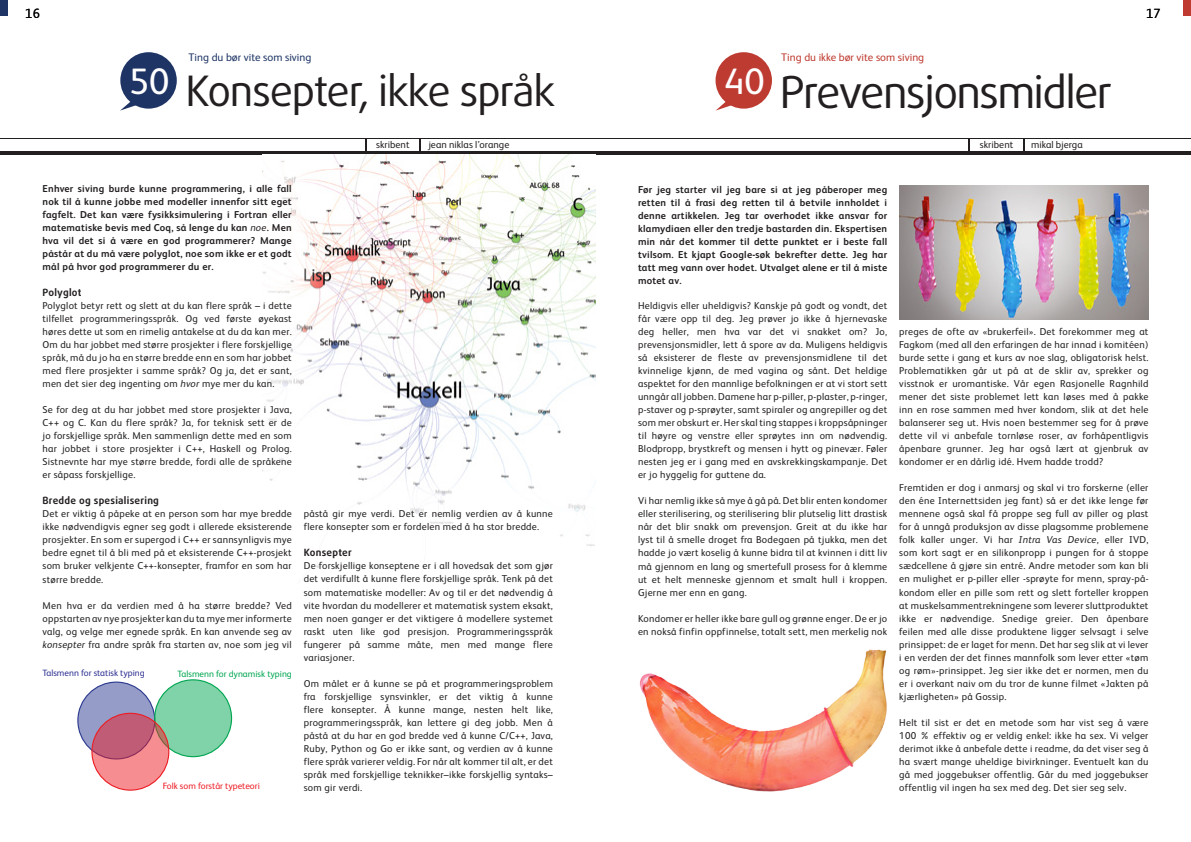
<style>
.page{position:relative;width:1191px;height:842px;background:#fff}
.page>*{position:absolute;margin:0;border:0;box-sizing:border-box;transform-origin:0 0}
.t1{font:44px "Daxline Pro";letter-spacing:-.04em;color:#231f20}
.t2{font:42px "Daxline Pro";letter-spacing:-.03em;color:#231f20}
.t3{font:36.9px "FS Albert";color:#fffefe}
.t4{font:14px "Corbel";color:#000}
.t5{font:11px "FS Albert";color:#bf3b31}
.t6{font:11px "FS Albert";color:#1e3565}
.t7{font:10px/13px "FS Albert";letter-spacing:.025em;color:#231f20;text-align:justify}
.t8{font:700 10px/13px "FS Albert";letter-spacing:.025em;color:#231f20;text-align:justify}
.t9{font:700 10px "Daxline Pro";letter-spacing:.025em;color:#231f20}
.t10{font:10px "FS Albert";letter-spacing:.005em;color:#231f20}
.t11{font:10px "FS Albert";color:#231f20}
.t12{font:9.1px "FS Albert";color:#00a651}
.t13{font:9.1px "FS Albert";color:#2e3092}
.t14{font:9.1px "FS Albert";color:#ed1d24}
.s1{font-weight:400;font-style:italic}
.s2{font-style:italic}
</style>
<div class="page">
<div style="left:1183px;top:0;width:8px;height:15px;background:#bf3b31"></div>
<div style="left:0;top:0;width:8px;height:15px;background:#1e3565"></div>
<svg style="left:365px;top:139px;width:1px;height:13px"></svg>
<svg style="left:419px;top:139px;width:1px;height:13px"></svg>
<hr style="left:0;top:138px;width:595px;height:1px;background:#231f20">
<hr style="left:0;top:152px;width:595px;height:3px;background:#231f20">
<svg style="left:969px;top:139px;width:1px;height:13px"></svg>
<svg style="left:1023px;top:139px;width:1px;height:13px"></svg>
<hr style="left:595px;top:138px;width:596px;height:1px;background:#231f20">
<hr style="left:595px;top:152px;width:596px;height:3px;background:#231f20">
<svg style="left:715px;top:102px;width:15px;height:9px"></svg>
<div style="left:715px;top:52px;width:57px;height:57px;background:#be3b32;border-radius:50%"></div>
<svg style="left:120px;top:102px;width:15px;height:9px"></svg>
<div style="left:120px;top:52px;width:57px;height:57px;background:#1e3465;border-radius:50%"></div>
<svg style="left:78px;top:682px;width:77px;height:77px;fill:#959cc7"></svg>
<div style="left:155px;top:680px;width:76px;height:77px;background:#80d2a8;border-radius:50%"></div>
<div style="left:154px;top:679px;width:78px;height:78px;border:1px solid #00a651;border-radius:50%"></div>
<svg style="left:92px;top:713px;width:77px;height:77px"></svg>
<div style="left:91px;top:713px;width:78px;height:78px;border:1px solid #ed1d24;border-radius:50%"></div>
<img style="left:262px;top:155px;width:333px;height:413px">
<img style="left:639px;top:649px;width:248px;height:143px">
<img style="left:899px;top:186px;width:249px;height:134px">
<h3 class="t4" style="left:26px;top:4px;width:16px">16</h3>
<h3 class="t4" style="left:1146px;top:4px;width:16px">17</h3>
<h3 class="t3" style="left:129px;top:57px;width:42px">50</h3>
<p class="t5" style="left:781px;top:50px;width:144px">Ting du ikke bør vite som siving</p>
<p class="t6" style="left:189px;top:50px;width:124px">Ting du bør vite som siving</p>
<h2 class="t2" style="left:185px;top:63px;width:371px">Konsepter, ikke språk</h2>
<h1 class="t1" style="left:780px;top:63px;width:334px">Prevensjonsmidler</h1>
<h3 class="t3" style="left:724px;top:57px;width:42px">40</h3>
<p class="t10" style="left:376px;top:138px;width:35px">skribent</p>
<p class="t10" style="left:428px;top:138px;width:82px">jean niklas l’orange</p>
<p class="t10" style="left:979px;top:138px;width:35px">skribent</p>
<p class="t11" style="left:1031px;top:138px;width:53px">mikal bjerga</p>
<p class="t8" style="left:43px;top:182px;width:251px">Enhver siving burde kunne programmering, i alle fall nok til å kunne jobbe med modeller innenfor sitt eget fagfelt. Det kan være fysikksimulering i Fortran eller matematiske bevis med Coq, så lenge du kan <span class="s1">noe</span>. Men hva vil det si å være en god programmerer? Mange påstår at du må være polyglot, noe som ikke er et godt mål på hvor god programmerer du er.</p>
<p class="t9" style="left:43px;top:286px;width:41px">Polyglot</p>
<p class="t7" style="left:43px;top:299px;width:251px">Polyglot betyr rett og slett at du kan flere språk – i dette tilfellet programmeringsspråk. Og ved første øyekast høres dette ut som en rimelig antakelse at du da kan mer.<br>Om du har jobbet med større prosjekter i flere forskjellige språk, må du jo ha en større bredde enn en som har jobbet med flere prosjekter i samme språk? Og ja, det er sant, men det sier deg ingenting om <span class="s2">hvor</span> mye mer du kan.</p>
<p class="t7" style="left:43px;top:403px;width:251px">Se for deg at du har jobbet med store prosjekter i Java, C++ og C. Kan du flere språk? Ja, for teknisk sett er de jo forskjellige språk. Men sammenlign dette med en som har jobbet i store prosjekter i C++, Haskell og Prolog.<br>Sistnevnte har mye større bredde, fordi alle de språkene er såpass forskjellige.</p>
<p class="t9" style="left:43px;top:494px;width:118px">Bredde og spesialisering</p>
<p class="t7" style="left:43px;top:507px;width:251px">Det er viktig å påpeke at en person som har mye bredde ikke nødvendigvis egner seg godt i allerede eksisterende prosjekter. En som er supergod i C++ er sannsynligvis mye bedre egnet til å bli med på et eksisterende C++-prosjekt som bruker velkjente C++-konsepter, framfor en som har større bredde.</p>
<p class="t7" style="left:43px;top:598px;width:251px">Men hva er da verdien med å ha større bredde? Ved oppstarten av nye prosjekter kan du ta mye mer informerte valg, og velge mer egnede språk. En kan anvende seg av <span class="s2">konsepter</span> fra andre språk fra starten av, noe som jeg vil</p>
<p class="t13" style="left:43px;top:667px;width:104px">Talsmenn for statisk typing</p>
<p class="t12" style="left:177px;top:668px;width:116px">Talsmenn for dynamisk typing</p>
<p class="t14" style="left:163px;top:780px;width:98px">Folk som forstår typeteori</p>
<p class="t7" style="left:304px;top:507px;width:251px">påstå gir mye verdi. Det er nemlig verdien av å kunne flere konsepter som er fordelen med å ha stor bredde.</p>
<p class="t9" style="left:304px;top:546px;width:50px">Konsepter</p>
<p class="t7" style="left:304px;top:559px;width:251px">De forskjellige konseptene er i all hovedsak det som gjør det verdifullt å kunne flere forskjellige språk. Tenk på det som matematiske modeller: Av og til er det nødvendig å vite hvordan du modellerer et matematisk system eksakt, men noen ganger er det viktigere å modellere systemet raskt uten like god presisjon. Programmeringsspråk fungerer på samme måte, men med mange flere variasjoner.</p>
<p class="t7" style="left:304px;top:676px;width:251px">Om målet er å kunne se på et programmeringsproblem fra forskjellige synsvinkler, er det viktig å kunne flere konsepter. Å kunne mange, nesten helt like, programmeringsspråk, kan lettere gi deg jobb. Men å påstå at du har en god bredde ved å kunne C/C++, Java, Ruby, Python og Go er ikke sant, og verdien av å kunne flere språk varierer veldig. For når alt kommer til alt, er det språk med forskjellige teknikker–ikke forskjellig syntaks– som gir verdi.</p>
<p class="t8" style="left:638px;top:183px;width:251px">Før jeg starter vil jeg bare si at jeg påberoper meg retten til å frasi deg retten til å betvile innholdet i denne artikkelen. Jeg tar overhodet ikke ansvar for klamydiaen eller den tredje bastarden din. Ekspertisen min når det kommer til dette punktet er i beste fall tvilsom. Et kjapt Google-søk bekrefter dette. Jeg har tatt meg vann over hodet. Utvalget alene er til å miste motet av.</p>
<p class="t7" style="left:638px;top:299px;width:251px">Heldigvis eller uheldigvis? Kanskje på godt og vondt, det får være opp til deg. Jeg prøver jo ikke å hjernevaske deg heller, men hva var det vi snakket om? Jo, prevensjonsmidler, lett å spore av da. Muligens heldigvis så eksisterer de fleste av prevensjonsmidlene til det kvinnelige kjønn, de med vagina og sånt. Det heldige aspektet for den mannlige befolkningen er at vi stort sett unngår all jobben. Damene har p-piller, p-plaster, p-ringer, p-staver og p-sprøyter, samt spiraler og angrepiller og det som mer obskurt er. Her skal ting stappes i kroppsåpninger til høyre og venstre eller sprøytes inn om nødvendig.<br>Blodpropp, brystkreft og mensen i hytt og pinevær. Føler nesten jeg er i gang med en avskrekkingskampanje. Det er jo hyggelig for guttene da.</p>
<p class="t7" style="left:638px;top:494px;width:251px">Vi har nemlig ikke så mye å gå på. Det blir enten kondomer eller sterilisering, og sterilisering blir plutselig litt drastisk når det blir snakk om prevensjon. Greit at du ikke har lyst til å smelle droget fra Bodegaen på tjukka, men det hadde jo vært koselig å kunne bidra til at kvinnen i ditt liv må gjennom en lang og smertefull prosess for å klemme ut et helt menneske gjennom et smalt hull i kroppen.<br>Gjerne mer enn en gang.</p>
<p class="t7" style="left:638px;top:611px;width:251px">Kondomer er heller ikke bare gull og grønne enger. De er jo en nokså finfin oppfinnelse, totalt sett, men merkelig nok</p>
<p class="t7" style="left:899px;top:325px;width:251px">preges de ofte av «brukerfeil». Det forekommer meg at Fagkom (med all den erfaringen de har innad i komitéen) burde sette i gang et kurs av noe slag, obligatorisk helst.<br>Problematikken går ut på at de sklir av, sprekker og visstnok er uromantiske. Vår egen Rasjonelle Ragnhild mener det siste problemet lett kan løses med å pakke inn en rose sammen med hver kondom, slik at det hele balanserer seg ut. Hvis noen bestemmer seg for å prøve dette vil vi anbefale tornløse roser, av forhåpentligvis åpenbare grunner. Jeg har også lært at gjenbruk av kondomer er en dårlig idé. Hvem hadde trodd?</p>
<p class="t7" style="left:899px;top:481px;width:251px">Fremtiden er dog i anmarsj og skal vi tro forskerne (eller den éne Internettsiden jeg fant) så er det ikke lenge før mennene også skal få proppe seg full av piller og plast for å unngå produksjon av disse plagsomme problemene folk kaller unger. Vi har <span class="s2">Intra Vas Device</span>, eller IVD, som kort sagt er en silikonpropp i pungen for å stoppe sædcellene å gjøre sin entré. Andre metoder som kan bli en mulighet er p-piller eller -sprøyte for menn, spray-på&shy;kondom eller en pille som rett og slett forteller kroppen at muskelsammentrekningene som leverer sluttproduktet ikke er nødvendige. Snedige greier. Den åpenbare feilen med alle disse produktene ligger selvsagt i selve prinsippet: de er laget for menn. Det har seg slik at vi lever i en verden der det finnes mannfolk som lever etter «tøm og røm»-prinsippet. Jeg sier ikke det er normen, men du er i overkant naiv om du tror de kunne filmet «Jakten på kjærligheten» på Gossip.</p>
<p class="t7" style="left:899px;top:715px;width:251px">Helt til sist er det en metode som har vist seg å være 100 % effektiv og er veldig enkel: ikke ha sex. Vi velger derimot ikke å anbefale dette i readme, da det viser seg å ha svært mange uheldige bivirkninger. Eventuelt kan du gå med joggebukser offentlig. Går du med joggebukser offentlig vil ingen ha sex med deg. Det sier seg selv.</p>
</div>
